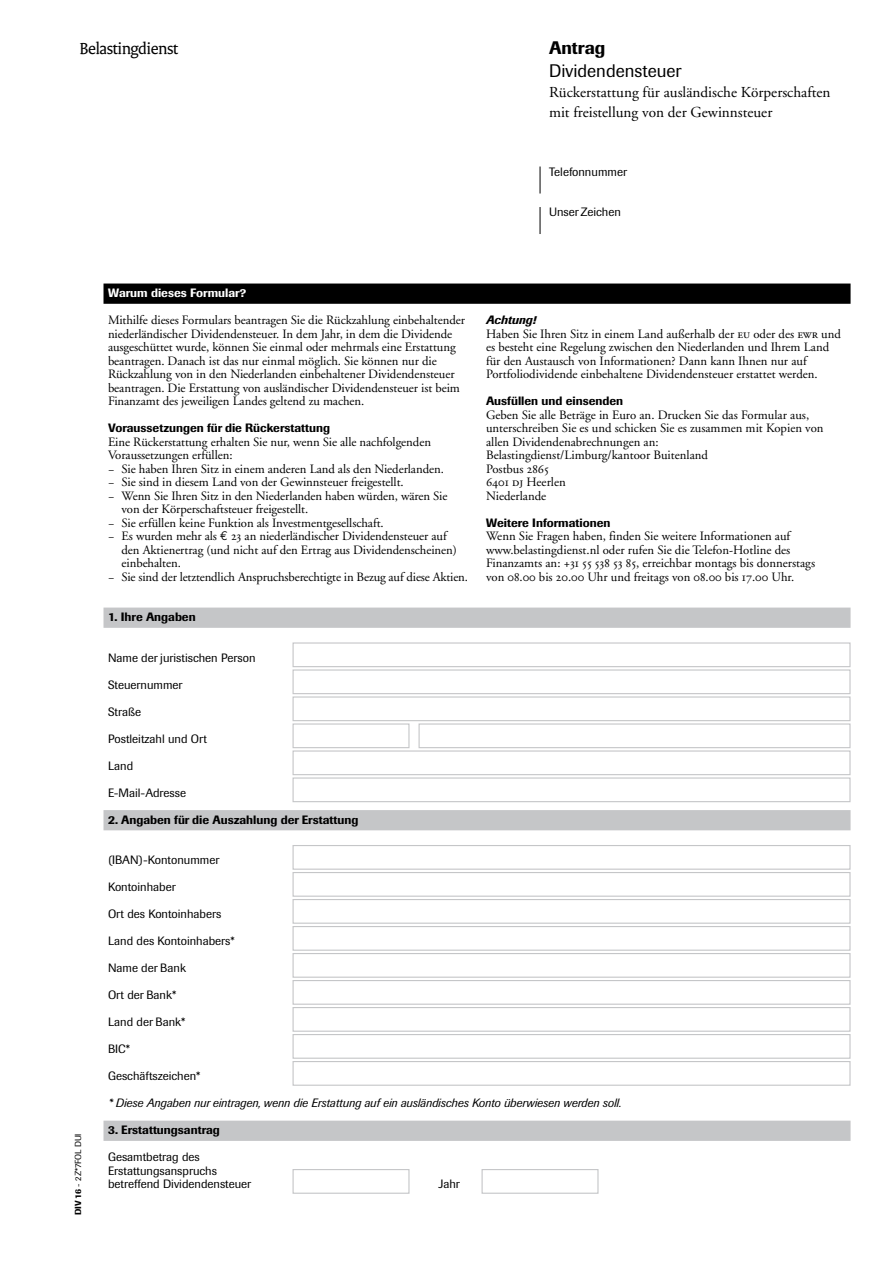
<style>
.page{position:relative;width:893px;height:1263px;background:#fff}
.page>*{position:absolute;margin:0;border:0;box-sizing:border-box;transform-origin:0 0}
.t1{font:18px "Imago BQ";color:#000}
.t2{font:500 18px "Imago BQ";color:#000}
.t3{font:17.25px "Rijksoverheid Serif";letter-spacing:-.03em;color:#000}
.t4{font:15.15px/20.2px "Adobe Garamond";color:#000}
.t5{font:12.75px/13.5px "Adobe Garamond";letter-spacing:-.005em;color:#000}
.t6{font:12px/13.5px "Imago BQ";color:#000}
.t7{font:500 12px "Imago BQ";color:#000}
.t8{font:italic 12px "Imago BQ";color:#000}
.t9{font:500 12px "Imago BQ";color:#fff}
.t10{font:italic 500 12px "Imago BQ";color:#000}
.t11{font:8.7px "Imago BQ";color:#000}
.s1{font-family:"Euro Mono"}
.s2{font-family:"Adobe Garamond Exp"}
.s3{font-weight:500}
</style>
<div class="page">
<svg style="left:540px;top:167px;width:1px;height:27px"></svg>
<svg style="left:540px;top:207px;width:1px;height:27px"></svg>
<div style="left:104px;top:608px;width:747px;height:20px;background:#c5c6c8"></div>
<div style="left:104px;top:810px;width:747px;height:20px;background:#c5c6c8"></div>
<div style="left:104px;top:1121px;width:747px;height:20px;background:#c5c6c8"></div>
<div style="left:292px;top:642px;width:558px;height:25px;background:#fff;border:1px solid #c5c6c8"></div>
<div style="left:292px;top:669px;width:558px;height:25px;background:#fff;border:1px solid #c5c6c8"></div>
<div style="left:292px;top:696px;width:558px;height:25px;background:#fff;border:1px solid #c5c6c8"></div>
<div style="left:292px;top:723px;width:118px;height:25px;background:#fff;border:1px solid #c5c6c8"></div>
<div style="left:418px;top:723px;width:432px;height:25px;background:#fff;border:1px solid #c5c6c8"></div>
<div style="left:292px;top:750px;width:558px;height:25px;background:#fff;border:1px solid #c5c6c8"></div>
<div style="left:292px;top:777px;width:558px;height:25px;background:#fff;border:1px solid #c5c6c8"></div>
<div style="left:292px;top:845px;width:558px;height:25px;background:#fff;border:1px solid #c5c6c8"></div>
<div style="left:292px;top:872px;width:558px;height:25px;background:#fff;border:1px solid #c5c6c8"></div>
<div style="left:292px;top:899px;width:558px;height:25px;background:#fff;border:1px solid #c5c6c8"></div>
<div style="left:292px;top:926px;width:558px;height:25px;background:#fff;border:1px solid #c5c6c8"></div>
<div style="left:292px;top:953px;width:558px;height:25px;background:#fff;border:1px solid #c5c6c8"></div>
<div style="left:292px;top:980px;width:558px;height:25px;background:#fff;border:1px solid #c5c6c8"></div>
<div style="left:292px;top:1007px;width:558px;height:25px;background:#fff;border:1px solid #c5c6c8"></div>
<div style="left:292px;top:1034px;width:558px;height:25px;background:#fff;border:1px solid #c5c6c8"></div>
<div style="left:292px;top:1061px;width:558px;height:25px;background:#fff;border:1px solid #c5c6c8"></div>
<div style="left:292px;top:1169px;width:118px;height:25px;background:#fff;border:1px solid #c5c6c8"></div>
<div style="left:482px;top:1169px;width:116px;height:25px;background:#fff;border:1px solid #c5c6c8"></div>
<div style="left:104px;top:284px;width:747px;height:20px;background:#000"></div>
<h2 class="t3" style="left:80px;top:38px;width:100px">Belastingdienst</h2>
<h1 class="t2" style="left:549px;top:37px;width:58px">Antrag</h1>
<h1 class="t1" style="left:549px;top:60px;width:134px">Dividendensteuer</h1>
<p class="t4" style="left:549px;top:82px;width:283px">Rückerstattung für ausländische Körperschaften mit freistellung von der Gewinnsteuer</p>
<p class="t6" style="left:549px;top:165px;width:79px">Telefonnummer</p>
<p class="t6" style="left:549px;top:205px;width:73px">Unser Zeichen</p>
<p class="t9" style="left:108px;top:286px;width:140px">Warum dieses Formular?</p>
<p class="t5" style="left:108px;top:314px;width:358px">Mithilfe dieses Formulars beantragen Sie die Rückzahlung einbehaltender niederländischer Dividendensteuer. In dem Jahr, in dem die Dividende ausgeschüttet wurde, können Sie einmal oder mehrmals eine Erstattung beantragen. Danach ist das nur einmal möglich. Sie können nur die Rückzahlung von in den Niederlanden einbehaltener Dividendensteuer beantragen. Die Erstattung von ausländischer Dividendensteuer ist beim Finanzamt des jeweiligen Landes geltend zu machen.</p>
<p class="t7" style="left:108px;top:421px;width:224px">Voraussetzungen für die Rückerstattung</p>
<p class="t5" style="left:108px;top:435px;width:324px">Eine Rückerstattung erhalten Sie nur, wenn Sie alle nachfolgenden</p>
<p class="t5" style="left:108px;top:449px;width:126px">Voraussetzungen erfüllen:</p>
<p class="t5" style="left:108px;top:462px;width:337px">− Sie haben Ihren Sitz in einem anderen Land als den Niederlanden.</p>
<p class="t5" style="left:108px;top:476px;width:297px">− Sie sind in diesem Land von der Gewinnsteuer freigestellt.</p>
<p class="t5" style="left:108px;top:489px;width:341px">− Wenn Sie Ihren Sitz in den Niederlanden haben würden, wären Sie</p>
<p class="t5" style="left:122px;top:503px;width:188px">von der Körperschaftsteuer freigestellt.</p>
<p class="t5" style="left:108px;top:516px;width:277px">− Sie erfüllen keine Funktion als Investmentgesellschaft.</p>
<p class="t5" style="left:108px;top:530px;width:340px">− Es wurden mehr als <span class="s1">€</span> <span class="s2">23</span> an niederländischer Dividendensteuer auf</p>
<p class="t5" style="left:122px;top:543px;width:337px">den Aktienertrag (und nicht auf den Ertrag aus Dividendenscheinen)</p>
<p class="t5" style="left:122px;top:557px;width:61px">einbehalten.</p>
<p class="t5" style="left:108px;top:570px;width:361px">− Sie sind der letztendlich Anspruchsberechtigte in Bezug auf diese Aktien.</p>
<p class="t10" style="left:486px;top:313px;width:51px">Achtung!</p>
<p class="t5" style="left:486px;top:327px;width:356px">Haben Sie Ihren Sitz in einem Land außerhalb der <span class="s2">eu</span> oder des <span class="s2">ewr</span> und es besteht eine Regelung zwischen den Niederlanden und Ihrem Land für den Austausch von Informationen? Dann kann Ihnen nur auf Portfoliodividende einbehaltene Dividendensteuer erstattet werden.</p>
<p class="t7" style="left:486px;top:394px;width:139px">Ausfüllen und einsenden</p>
<p class="t5" style="left:486px;top:408px;width:339px">Geben Sie alle Beträge in Euro an. Drucken Sie das Formular aus, unterschreiben Sie es und schicken Sie es zusammen mit Kopien von allen Dividendenabrechnungen an:<br>Belastingdienst/Limburg/kantoor Buitenland<br>Postbus <span class="s2">2865<br>6401 dj</span> Heerlen<br>Niederlande</p>
<p class="t7" style="left:486px;top:515px;width:126px">Weitere Informationen</p>
<p class="t5" style="left:486px;top:530px;width:331px">Wenn Sie Fragen haben, finden Sie weitere Informationen auf www.belastingdienst.nl oder rufen Sie die Telefon-Hotline des Finanzamts an: +<span class="s2">31 55 538 53 85</span>, erreichbar montags bis donnerstags von <span class="s2">08.00</span> bis <span class="s2">20.00</span> Uhr und freitags von <span class="s2">08.00</span> bis <span class="s2">17.00</span> Uhr.</p>
<p class="t11" style="left:73px;top:1215px;width:83px;rotate:-90deg"><span class="s3">DIV 16</span> - 2Z*7FOL DUI</p>
<p class="t7" style="left:108px;top:610px;width:89px">1. Ihre Angaben</p>
<p class="t6" style="left:108px;top:651px;width:149px">Name der juristischen Person</p>
<p class="t6" style="left:108px;top:678px;width:76px">Steuernummer</p>
<p class="t6" style="left:108px;top:705px;width:34px">Straße</p>
<p class="t6" style="left:108px;top:732px;width:100px">Postleitzahl und Ort</p>
<p class="t6" style="left:108px;top:759px;width:27px">Land</p>
<p class="t6" style="left:108px;top:786px;width:80px">E-Mail-Adresse</p>
<p class="t7" style="left:108px;top:812px;width:252px">2. Angaben für die Auszahlung der Erstattung</p>
<p class="t6" style="left:108px;top:853px;width:113px">(IBAN)-Kontonummer</p>
<p class="t6" style="left:108px;top:880px;width:69px">Kontoinhaber</p>
<p class="t6" style="left:108px;top:907px;width:115px">Ort des Kontoinhabers</p>
<p class="t6" style="left:108px;top:934px;width:128px">Land des Kontoinhabers*</p>
<p class="t6" style="left:108px;top:961px;width:79px">Name der Bank</p>
<p class="t6" style="left:108px;top:988px;width:70px">Ort der Bank*</p>
<p class="t6" style="left:108px;top:1015px;width:79px">Land der Bank*</p>
<p class="t6" style="left:108px;top:1042px;width:23px">BIC*</p>
<p class="t6" style="left:108px;top:1069px;width:94px">Geschäftszeichen*</p>
<p class="t8" style="left:108px;top:1096px;width:515px">* Diese Angaben nur eintragen, wenn die Erstattung auf ein ausländisches Konto überwiesen werden soll.</p>
<p class="t7" style="left:108px;top:1123px;width:113px">3. Erstattungsantrag</p>
<p class="t6" style="left:108px;top:1150px;width:145px">Gesamtbetrag des<br>Erstattungsanspruchs betreffend Dividendensteuer</p>
<p class="t6" style="left:438px;top:1177px;width:23px">Jahr</p>
</div>
